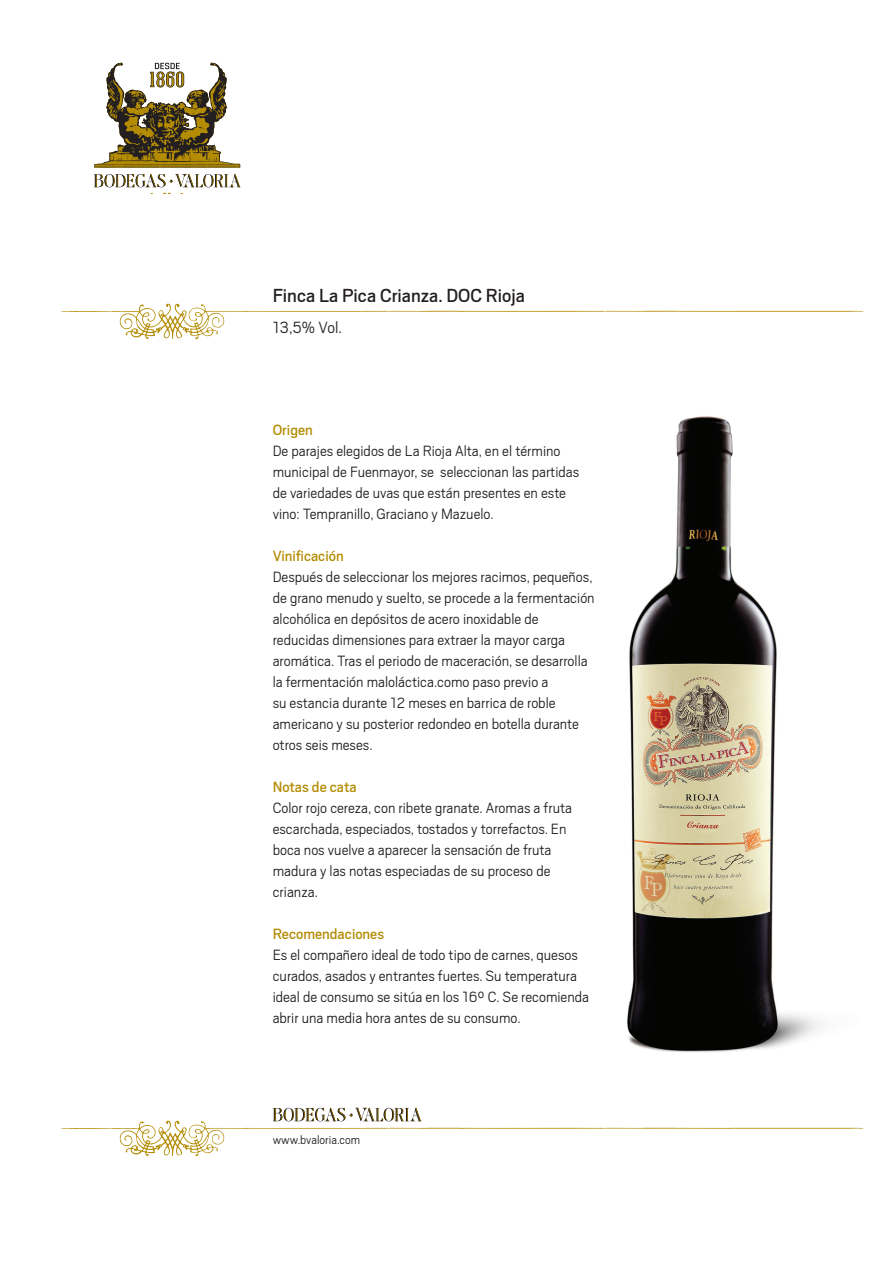
<style>
.page{position:relative;width:893px;height:1263px;background:#fff}
.page>*{position:absolute;margin:0;border:0;box-sizing:border-box;transform-origin:0 0}
.t1{font:21px "Scout";color:#231f20}
.t2{font:300 18px "Scout";color:#231f20}
.t3{font:300 16.5px/21px "Scout";color:#231f20}
.t4{font:16.5px "Scout";color:#b38c04}
.t5{font:300 13.5px "Scout";color:#231f20}
</style>
<div class="page">
<svg style="left:61px;top:304px;width:802px;height:35px"></svg>
<svg style="left:150px;top:193px;width:33px;height:1px"></svg>
<svg style="left:94px;top:63px;width:147px;height:124px"></svg>
<svg style="left:61px;top:1107px;width:802px;height:49px"></svg>
<img style="left:627px;top:416px;width:195px;height:636px">
<p class="t1" style="left:273px;top:282px;width:254px">Finca La Pica Crianza. DOC Rioja</p>
<p class="t2" style="left:273px;top:316px;width:71px">13,5% Vol.</p>
<p class="t4" style="left:273px;top:419px;width:42px">Origen</p>
<p class="t3" style="left:273px;top:439px;width:308px">De parajes elegidos de La Rioja Alta, en el término municipal de Fuenmayor, se seleccionan las partidas de variedades de uvas que están presentes en este vino: Tempranillo, Graciano y Mazuelo.</p>
<p class="t4" style="left:273px;top:545px;width:73px">Vinificación</p>
<p class="t3" style="left:273px;top:565px;width:323px">Después de seleccionar los mejores racimos, pequeños, de grano menudo y suelto, se procede a la fermentación alcohólica en depósitos de acero inoxidable de reducidas dimensiones para extraer la mayor carga aromática. Tras el periodo de maceración, se desarrolla la fermentación maloláctica.como paso previo a<br>su estancia durante 12 meses en barrica de roble americano y su posterior redondeo en botella durante otros seis meses.</p>
<p class="t4" style="left:273px;top:776px;width:85px">Notas de cata</p>
<p class="t3" style="left:273px;top:796px;width:301px">Color rojo cereza, con ribete granate. Aromas a fruta escarchada, especiados, tostados y torrefactos. En boca nos vuelve a aparecer la sensación de fruta madura y las notas especiadas de su proceso de crianza.</p>
<p class="t4" style="left:273px;top:923px;width:113px">Recomendaciones</p>
<p class="t3" style="left:273px;top:943px;width:318px">Es el compañero ideal de todo tipo de carnes, quesos curados, asados y entrantes fuertes. Su temperatura ideal de consumo se sitúa en los 16º C. Se recomienda abrir una media hora antes de su consumo.</p>
<p class="t5" style="left:273px;top:1131px;width:89px">www.bvaloria.com</p>
</div>
